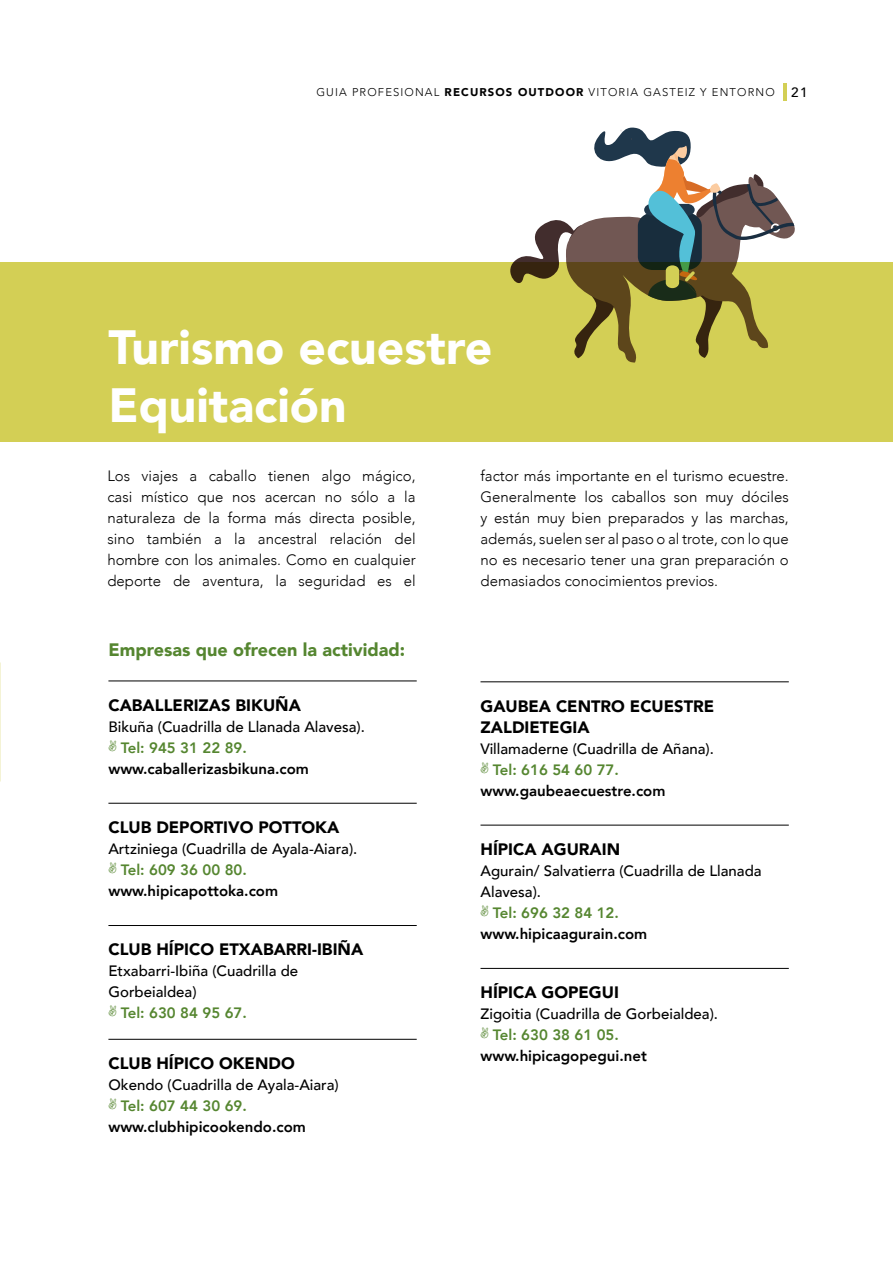
<style>
.page{position:relative;width:893px;height:1263px;background:#fff}
.page>*{position:absolute;margin:0;border:0;box-sizing:border-box;transform-origin:0 0}
.t1{font:900 48px/57.6px "Avenir";color:#fff}
.t2{font:900 18px "Avenir";color:#558630}
.t3{font:900 16.5px/21px "Avenir";color:#000}
.t4{font:300 15px/21px "Avenir";color:#000;text-align:justify}
.t5{font:500 15px/21px "Avenir";color:#000}
.t6{font:800 15px "Avenir";color:#000}
.t7{font:800 15px "Avenir";color:#558630}
.t8{font:300 11.25px "Avenir";letter-spacing:.1em;color:#000}
.s1{font-weight:900}
.s2{font-weight:500;font-size:13.5px}
</style>
<div class="page">
<hr style="left:783px;top:83px;width:3px;height:17px;background:#d3cf55">
<div style="left:0;top:263px;width:893px;height:179px;background:#d3cf55"></div>
<hr style="left:108px;top:681px;width:309px;height:1px;background:#000">
<hr style="left:108px;top:803px;width:309px;height:1px;background:#000">
<hr style="left:108px;top:925px;width:309px;height:1px;background:#000">
<hr style="left:108px;top:1039px;width:309px;height:1px;background:#000">
<hr style="left:480px;top:681px;width:309px;height:1px;background:#000">
<hr style="left:480px;top:825px;width:309px;height:1px;background:#000">
<hr style="left:480px;top:968px;width:309px;height:1px;background:#000">
<svg style="left:509px;top:127px;width:287px;height:235px"></svg>
<p class="t8" style="left:316px;top:86px;width:493px">GUIA PROFESIONAL <span class="s1">RECURSOS OUTDOOR</span> VITORIA GASTEIZ Y ENTORNO <span class="s2">21</span></p>
<h1 class="t1" style="left:108px;top:318px;width:385px">Turismo ecuestre<br>Equitación</h1>
<p class="t4" style="left:107px;top:465px;width:310px">Los viajes a caballo tienen algo mágico, casi místico que nos acercan no sólo a la naturaleza de la forma más directa posible, sino también a la ancestral relación del hombre con los animales. Como en cualquier deporte de aventura, la seguridad es el</p>
<p class="t4" style="left:480px;top:465px;width:310px">factor más importante en el turismo ecuestre.<br>Generalmente los caballos son muy dóciles y están muy bien preparados y las marchas, además, suelen ser al paso o al trote, con lo que no es necesario tener una gran preparación o demasiados conocimientos previos.</p>
<p class="t2" style="left:108px;top:634px;width:298px">Empresas que ofrecen la actividad:</p>
<p class="t3" style="left:108px;top:694px;width:194px">CABALLERIZAS BIKUÑA</p>
<p class="t5" style="left:108px;top:715px;width:258px">Bikuña (Cuadrilla de Llanada Alavesa).</p>
<p class="t7" style="left:121px;top:736px;width:128px">Tel: 945 31 22 89.</p>
<p class="t6" style="left:108px;top:757px;width:202px">www.caballerizasbikuna.com</p>
<p class="t3" style="left:108px;top:816px;width:232px">CLUB DEPORTIVO POTTOKA</p>
<p class="t5" style="left:108px;top:838px;width:250px">Artziniega (Cuadrilla de Ayala-Aiara).</p>
<p class="t7" style="left:121px;top:858px;width:128px">Tel: 609 36 00 80.</p>
<p class="t6" style="left:108px;top:879px;width:171px">www.hipicapottoka.com</p>
<p class="t3" style="left:108px;top:939px;width:256px">CLUB HÍPICO ETXABARRI-IBIÑA</p>
<p class="t5" style="left:108px;top:960px;width:191px">Etxabarri-Ibiña (Cuadrilla de<br>Gorbeialdea)</p>
<p class="t7" style="left:121px;top:1001px;width:128px">Tel: 630 84 95 67.</p>
<p class="t3" style="left:108px;top:1052px;width:188px">CLUB HÍPICO OKENDO</p>
<p class="t5" style="left:108px;top:1074px;width:232px">Okendo (Cuadrilla de Ayala-Aiara)</p>
<p class="t7" style="left:121px;top:1094px;width:128px">Tel: 607 44 30 69.</p>
<p class="t6" style="left:108px;top:1115px;width:199px">www.clubhipicookendo.com</p>
<p class="t3" style="left:480px;top:695px;width:235px">GAUBEA CENTRO ECUESTRE<br>ZALDIETEGIA</p>
<p class="t5" style="left:480px;top:737px;width:235px">Villamaderne (Cuadrilla de Añana).</p>
<p class="t7" style="left:493px;top:758px;width:128px">Tel: 616 54 60 77.</p>
<p class="t6" style="left:480px;top:779px;width:186px">www.gaubeaecuestre.com</p>
<p class="t3" style="left:480px;top:838px;width:141px">HÍPICA AGURAIN</p>
<p class="t5" style="left:480px;top:859px;width:283px">Agurain/ Salvatierra (Cuadrilla de Llanada<br>Alavesa).</p>
<p class="t7" style="left:493px;top:901px;width:128px">Tel: 696 32 84 12.</p>
<p class="t6" style="left:480px;top:922px;width:168px">www.hipicaagurain.com</p>
<p class="t3" style="left:480px;top:982px;width:140px">HÍPICA GOPEGUI</p>
<p class="t5" style="left:480px;top:1003px;width:239px">Zigoitia (Cuadrilla de Gorbeialdea).</p>
<p class="t7" style="left:493px;top:1023px;width:128px">Tel: 630 38 61 05.</p>
<p class="t6" style="left:480px;top:1044px;width:168px">www.hipicagopegui.net</p>
</div>
